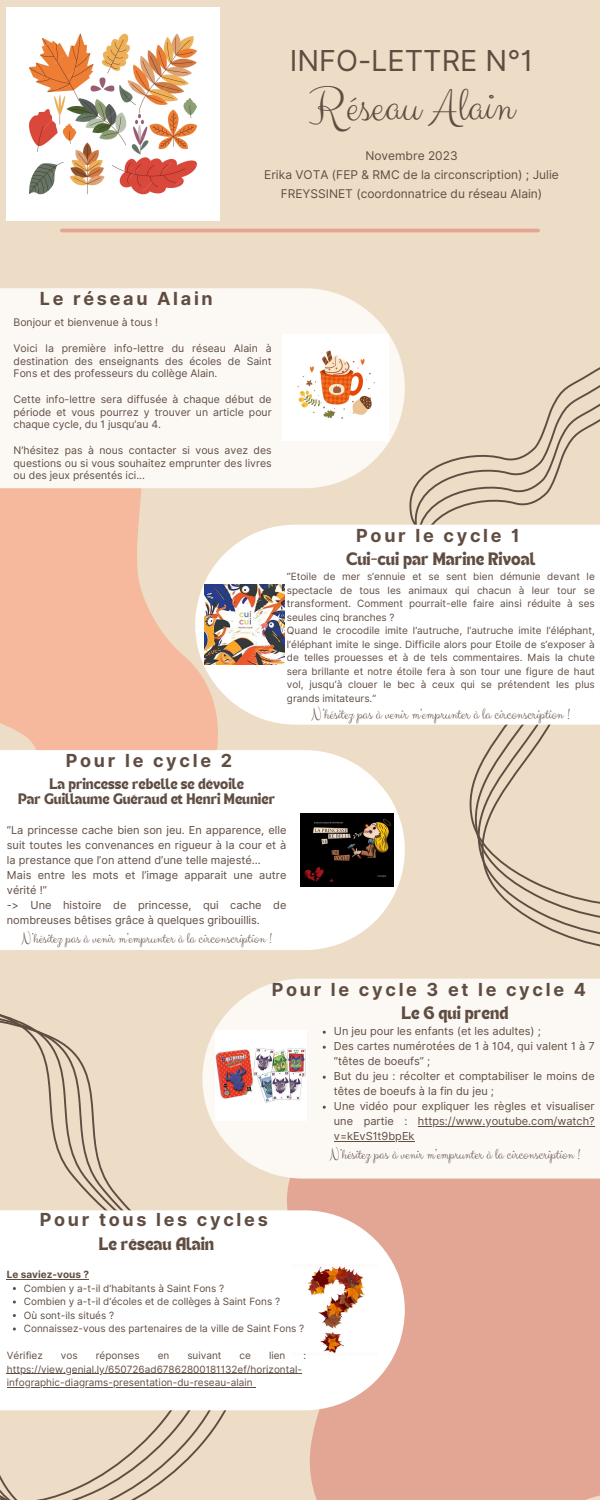
<style>
.page{position:relative;width:600px;height:1500px;background:#edddc6}
.page>*{position:absolute;margin:0;border:0;box-sizing:border-box;transform-origin:0 0}
.t1{font:47.9px "Clicker Script";color:#604d42}
.t2{font:28.9px "Inter";color:#604d42}
.t3{font:700 18px "Inter";letter-spacing:.15em;color:#604d42}
.t4{font:15.5px "Clicker Script";color:#604d42}
.t5{font:15px "Clicker Script";color:#604d42}
.t6{font:13px "TANHEADLINE";color:#604d42}
.t7{font:12px/18.8px "Inter";color:#604d42;text-align:center}
.t8{font:11px/15px "Inter";color:#604d42}
.t9{font:11px "TANHEADLINE";color:#604d42}
.t10{font:10.5px/12.8px "Inter";color:#604d42;text-align:justify}
.t11{font:10px/13.5px "Inter";color:#604d42;text-align:justify}
.t12{font:700 10px "Inter";color:#604d42}
</style>
<div class="page">
<hr style="left:62px;top:229px;width:476px;height:3px;background:#e3a694">
<svg style="left:297px;top:367px;width:303px;height:612px"></svg>
<svg style="left:0;top:488px;width:368px;height:262px;fill:#f6b99d"></svg>
<div style="left:0;top:288px;width:405px;height:200px;background:#fcf9f4"></div>
<svg style="left:195px;top:525px;width:405px;height:200px;background:#fdfbfa"></svg>
<div style="left:0;top:750px;width:405px;height:200px;background:#fff"></div>
<div style="left:287px;top:1179px;width:313px;height:321px;background:#e3a694"></div>
<svg style="left:0;top:1014px;width:206px;height:486px"></svg>
<div style="left:202px;top:979px;width:398px;height:200px;background:#fcf9f4"></div>
<div style="left:0;top:1210px;width:405px;height:200px;background:#fff"></div>
<img style="left:7px;top:7px;width:213px;height:213px">
<img style="left:282px;top:334px;width:107px;height:107px">
<img style="left:216px;top:1030px;width:91px;height:91px">
<img style="left:300px;top:813px;width:94px;height:74px">
<img style="left:293px;top:1264px;width:85px;height:92px">
<img style="left:205px;top:585px;width:80px;height:80px">
<hr style="left:7px;top:1279px;width:82px;height:1px;background:#604d42">
<hr style="left:7px;top:1373px;width:295px;height:1px;background:#604d42">
<hr style="left:7px;top:1387px;width:246px;height:1px;background:#604d42">
<hr style="left:418px;top:1126px;width:177px;height:1px;background:#604d42">
<hr style="left:334px;top:1141px;width:81px;height:1px;background:#604d42">
<p class="t2" style="left:290px;top:43px;width:245px">INFO-LETTRE N°1</p>
<p class="t1" style="left:309px;top:76px;width:206px">Réseau Alain</p>
<p class="t3" style="left:40px;top:288px;width:174px">Le réseau Alain</p>
<p class="t7" style="left:365px;top:146px;width:94px">Novembre 2023</p>
<p class="t7" style="left:264px;top:165px;width:296px">Erika VOTA (FEP &amp; RMC de la circonscription) ; Julie<br>FREYSSINET (coordonnatrice du réseau Alain)</p>
<p class="t10" style="left:14px;top:316px;width:146px">Bonjour et bienvenue à tous !</p>
<p class="t10" style="left:14px;top:342px;width:260px">Voici la première info-lettre du réseau Alain à destination des enseignants des écoles de Saint Fons et des professeurs du collège Alain.</p>
<p class="t10" style="left:14px;top:393px;width:260px">Cette info-lettre sera diffusée à chaque début de période et vous pourrez y trouver un article pour chaque cycle, du 1 jusqu’au 4.</p>
<p class="t10" style="left:14px;top:444px;width:260px">N’hésitez pas à nous contacter si vous avez des questions ou si vous souhaitez emprunter des livres ou des jeux présentés ici...</p>
<p class="t3" style="left:356px;top:524px;width:165px">Pour le cycle 1</p>
<p class="t6" style="left:346px;top:552px;width:191px">Cui-cui par Marine Rivoal</p>
<p class="t11" style="left:287px;top:570px;width:309px">“Etoile de mer s’ennuie et se sent bien démunie devant le spectacle de tous les animaux qui chacun à leur tour se transforment. Comment pourrait-elle faire ainsi réduite à ses seules cinq branches ?</p>
<p class="t11" style="left:287px;top:624px;width:309px">Quand le crocodile imite l’autruche, l’autruche imite l’éléphant, l’éléphant imite le singe. Difficile alors pour Etoile de s’exposer à de telles prouesses et à de tels commentaires. Mais la chute sera brillante et notre étoile fera à son tour une figure de haut vol, jusqu’à clouer le bec à ceux qui se prétendent les plus grands imitateurs.”</p>
<p class="t4" style="left:312px;top:705px;width:260px">N’hésitez pas à venir m’emprunter à la circonscription !</p>
<p class="t3" style="left:66px;top:750px;width:168px">Pour le cycle 2</p>
<p class="t9" style="left:49px;top:778px;width:196px">La princesse rebelle se dévoile</p>
<p class="t9" style="left:18px;top:793px;width:259px">Par Guillaume Guéraud et Henri Meunier</p>
<p class="t8" style="left:7px;top:822px;width:281px;text-align:justify">“La princesse cache bien son jeu. En apparence, elle suit toutes les convenances en rigueur à la cour et à la prestance que l’on attend d’une telle majesté...</p>
<p class="t8" style="left:7px;top:867px;width:281px">Mais entre les mots et l’image apparait une autre vérité !”</p>
<p class="t8" style="left:7px;top:897px;width:281px">-&gt; Une histoire de princesse, qui cache de nombreuses bêtises grâce à quelques gribouillis.</p>
<p class="t5" style="left:21px;top:929px;width:252px">N’hésitez pas à venir m’emprunter à la circonscription !</p>
<p class="t3" style="left:272px;top:978px;width:316px">Pour le cycle 3 et le cycle 4</p>
<p class="t6" style="left:401px;top:1006px;width:109px">Le 6 qui prend</p>
<p class="t8" style="left:334px;top:1024px;width:208px">Un jeu pour les enfants (et les adultes) ;</p>
<p class="t8" style="left:334px;top:1039px;width:262px">Des cartes numérotées de 1 à 104, qui valent 1 à 7 “têtes de boeufs” ;</p>
<p class="t8" style="left:334px;top:1069px;width:262px">But du jeu : récolter et comptabiliser le moins de têtes de boeufs à la fin du jeu ;</p>
<p class="t8" style="left:334px;top:1099px;width:262px;text-align:justify">Une vidéo pour expliquer les règles et visualiser une partie : https://www.youtube.com/watch? v=kEvS1t9bpEk</p>
<p class="t3" style="left:40px;top:1208px;width:229px">Pour tous les cycles</p>
<p class="t12" style="left:7px;top:1268px;width:84px">Le saviez-vous ?</p>
<p class="t6" style="left:99px;top:1236px;width:117px">Le réseau Alain</p>
<p class="t11" style="left:24px;top:1281px;width:202px">Combien y a-t-il d’habitants à Saint Fons ?</p>
<p class="t11" style="left:24px;top:1295px;width:258px">Combien y a-t-il d’écoles et de collèges à Saint Fons ?</p>
<p class="t11" style="left:24px;top:1308px;width:92px">Où sont-ils situés ?</p>
<p class="t11" style="left:24px;top:1322px;width:282px">Connaissez-vous des partenaires de la ville de Saint Fons ?</p>
<p class="t11" style="left:7px;top:1349px;width:37px">Vérifiez</p>
<p class="t11" style="left:61px;top:1349px;width:18px">vos</p>
<p class="t11" style="left:96px;top:1349px;width:45px">réponses</p>
<p class="t11" style="left:158px;top:1349px;width:13px">en</p>
<p class="t11" style="left:187px;top:1349px;width:36px">suivant</p>
<p class="t11" style="left:240px;top:1349px;width:13px">ce</p>
<p class="t11" style="left:269px;top:1349px;width:18px">lien</p>
<p class="t11" style="left:304px;top:1349px;width:4px">:</p>
<p class="t11" style="left:7px;top:1362px;width:297px">https://view.genial.ly/650726ad67862800181132ef/horizontal&shy;infographic-diagrams-presentation-du-reseau-alain</p>
<p class="t5" style="left:330px;top:1145px;width:252px">N’hésitez pas à venir m’emprunter à la circonscription !</p>
</div>
